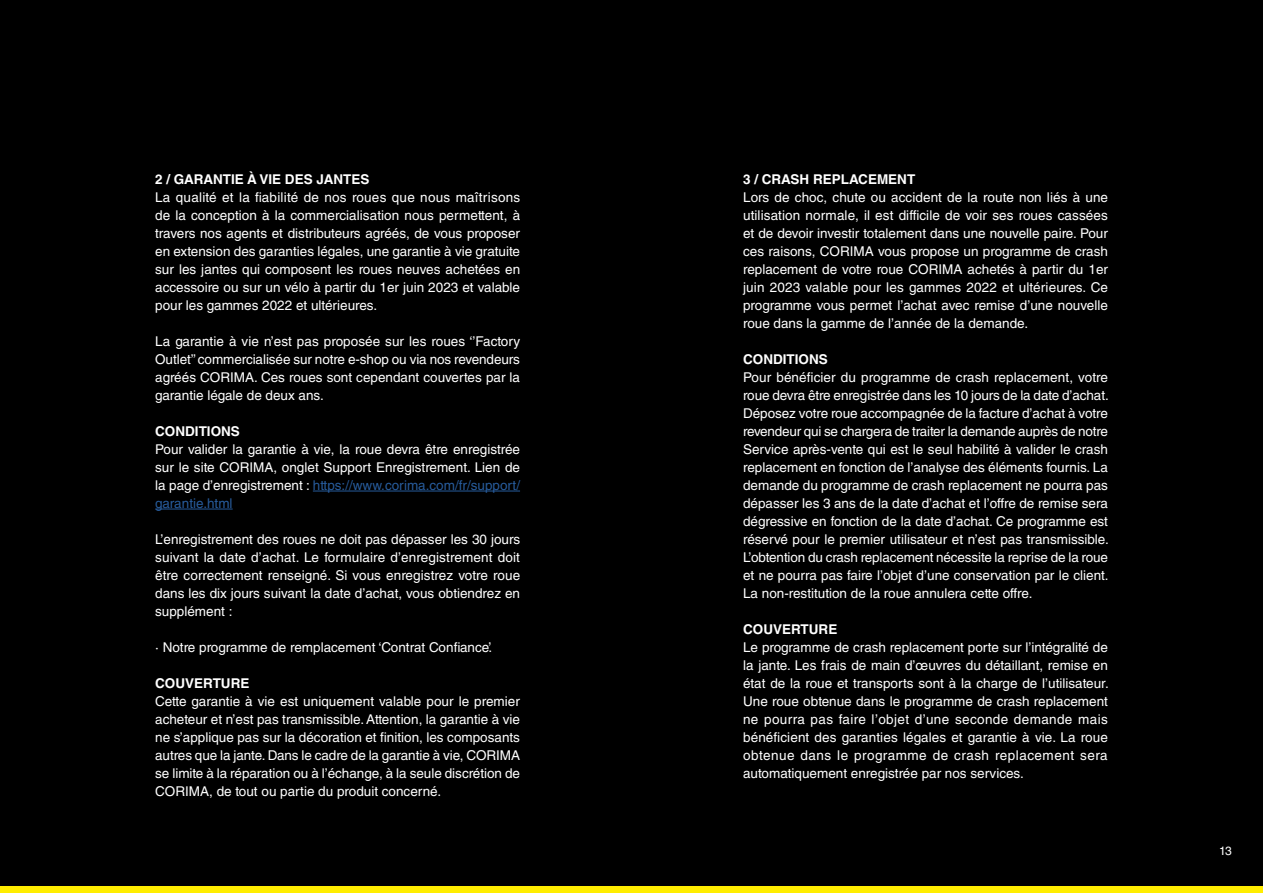
<style>
.page{position:relative;width:1263px;height:893px;background:#000}
.page>*{position:absolute;margin:0;border:0;box-sizing:border-box;transform-origin:0 0}
.t1{font:13.5px/18px "Helvetica LT Std";color:#fff;text-align:justify}
.t2{font:700 13.5px "Helvetica LT Std";color:#fff}
.t3{font:12px "Helvetica LT Std";color:#fff}
.s1{color:#275b9b}
</style>
<div class="page">
<hr style="left:313px;top:491px;width:207px;height:1px;background:#275b9b">
<hr style="left:155px;top:509px;width:78px;height:1px;background:#275b9b">
<div style="left:0;top:886px;width:1263px;height:7px;background:#ffed00"></div>
<p class="t2" style="left:155px;top:171px;width:216px">2 / GARANTIE À VIE DES JANTES</p>
<p class="t1" style="left:155px;top:188px;width:366px">La qualité et la fiabilité de nos roues que nous maîtrisons de la conception à la commercialisation nous permettent, à travers nos agents et distributeurs agréés, de vous proposer en extension des garanties légales, une garantie à vie gratuite sur les jantes qui composent les roues neuves achetées en accessoire ou sur un vélo à partir du 1er juin 2023 et valable pour les gammes 2022 et ultérieures.</p>
<p class="t1" style="left:155px;top:332px;width:366px">La garantie à vie n’est pas proposée sur les roues ‘’Factory Outlet’’ commercialisée sur notre e-shop ou via nos revendeurs agréés CORIMA. Ces roues sont cependant couvertes par la garantie légale de deux ans.</p>
<p class="t2" style="left:155px;top:423px;width:86px">CONDITIONS</p>
<p class="t1" style="left:155px;top:440px;width:366px">Pour valider la garantie à vie, la roue devra être enregistrée sur le site CORIMA, onglet Support Enregistrement. Lien de la page d’enregistrement : <span class="s1">https://www.corima.com/fr/support/ garantie.html</span></p>
<p class="t1" style="left:155px;top:530px;width:366px">L’enregistrement des roues ne doit pas dépasser les 30 jours suivant la date d’achat. Le formulaire d’enregistrement doit être correctement renseigné. Si vous enregistrez votre roue dans les dix jours suivant la date d’achat, vous obtiendrez en supplément :</p>
<p class="t1" style="left:155px;top:638px;width:339px">· Notre programme de remplacement ‘Contrat Confiance’.</p>
<p class="t2" style="left:155px;top:675px;width:96px">COUVERTURE</p>
<p class="t1" style="left:155px;top:692px;width:366px">Cette garantie à vie est uniquement valable pour le premier acheteur et n’est pas transmissible. Attention, la garantie à vie ne s’applique pas sur la décoration et finition, les composants autres que la jante. Dans le cadre de la garantie à vie, CORIMA se limite à la réparation ou à l’échange, à la seule discrétion de CORIMA, de tout ou partie du produit concerné.</p>
<p class="t2" style="left:743px;top:171px;width:174px">3 / CRASH REPLACEMENT</p>
<p class="t1" style="left:743px;top:188px;width:366px">Lors de choc, chute ou accident de la route non liés à une utilisation normale, il est difficile de voir ses roues cassées et de devoir investir totalement dans une nouvelle paire. Pour ces raisons, CORIMA vous propose un programme de crash replacement de votre roue CORIMA achetés à partir du 1er juin 2023 valable pour les gammes 2022 et ultérieures. Ce programme vous permet l’achat avec remise d’une nouvelle roue dans la gamme de l’année de la demande.</p>
<p class="t2" style="left:743px;top:351px;width:86px">CONDITIONS</p>
<p class="t1" style="left:743px;top:368px;width:367px">Pour bénéficier du programme de crash replacement, votre roue devra être enregistrée dans les 10 jours de la date d’achat.<br>Déposez votre roue accompagnée de la facture d’achat à votre revendeur qui se chargera de traiter la demande auprès de notre Service après-vente qui est le seul habilité à valider le crash replacement en fonction de l’analyse des éléments fournis. La demande du programme de crash replacement ne pourra pas dépasser les 3 ans de la date d’achat et l’offre de remise sera dégressive en fonction de la date d’achat. Ce programme est réservé pour le premier utilisateur et n’est pas transmissible.<br>L’obtention du crash replacement nécessite la reprise de la roue et ne pourra pas faire l’objet d’une conservation par le client.<br>La non-restitution de la roue annulera cette offre.</p>
<p class="t2" style="left:743px;top:620px;width:96px">COUVERTURE</p>
<p class="t1" style="left:743px;top:638px;width:367px">Le programme de crash replacement porte sur l’intégralité de la jante. Les frais de main d’œuvres du détaillant, remise en état de la roue et transports sont à la charge de l’utilisateur.<br>Une roue obtenue dans le programme de crash replacement ne pourra pas faire l’objet d’une seconde demande mais bénéficient des garanties légales et garantie à vie. La roue obtenue dans le programme de crash replacement sera automatiquement enregistrée par nos services.</p>
<p class="t3" style="left:1219px;top:844px;width:14px">13</p>
</div>
